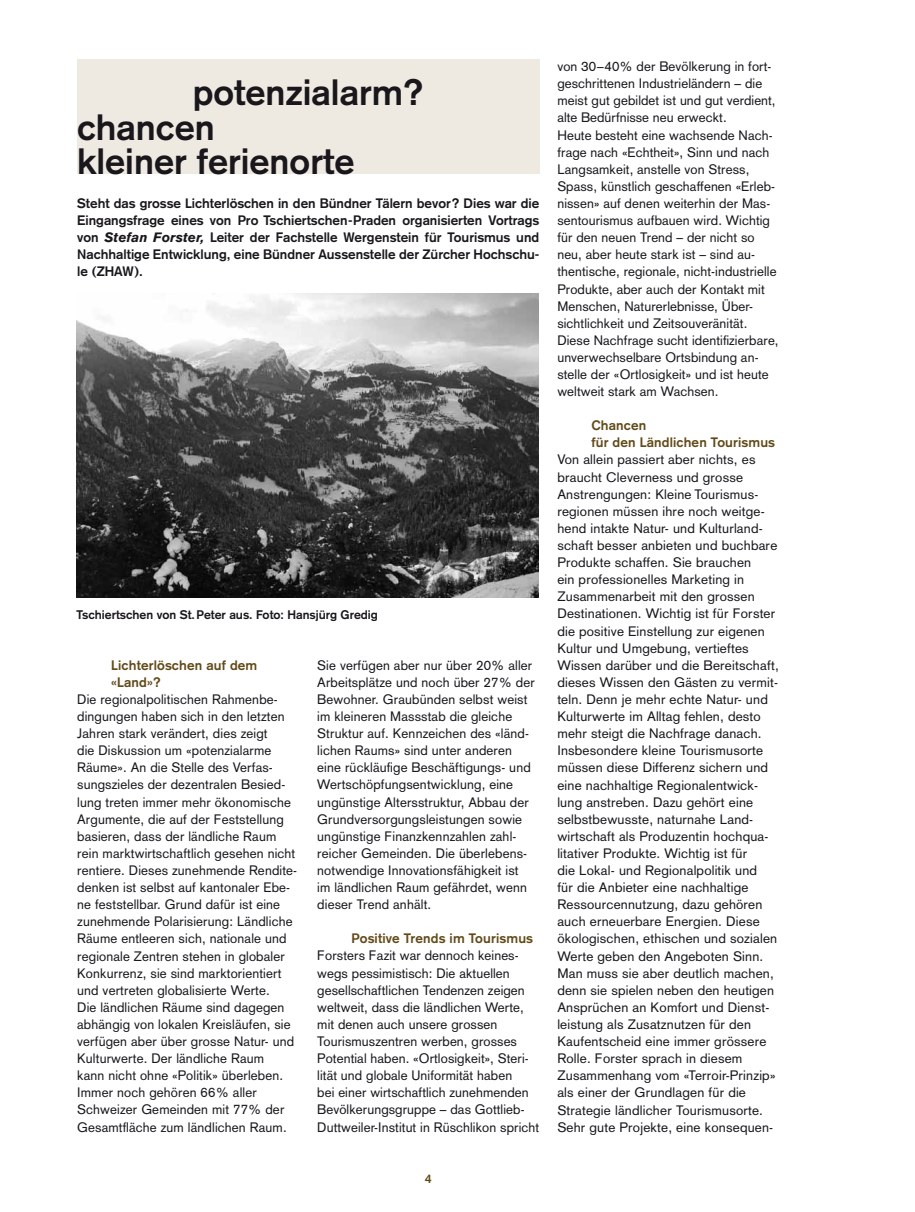
<style>
.page{position:relative;width:915px;height:1212px;background:#fff}
.page>*{position:absolute;margin:0;border:0;box-sizing:border-box;transform-origin:0 0}
.t1{font:700 36px/34.2px "Akzidenz Grotesk";color:#1a171c}
.t2{font:13.5px/17.1px "Akzidenz Grotesk";letter-spacing:.01em;color:#1a171c}
.t3{font:700 13.5px/17.1px "Akzidenz Grotesk";color:#1a171c;text-align:justify}
.t4{font:700 13.5px/17.1px "Akzidenz Grotesk";letter-spacing:.01em;color:#624a18}
.t5{font:700 12.3px "Akzidenz Grotesk";color:#1a171c}
.t6{font:700 12.3px "Akzidenz Grotesk";color:#624a18}
.s1{font-family:"Akzidenz Grotesk BE";font-style:italic}
</style>
<div class="page">
<div style="left:77px;top:60px;width:462px;height:114px;background:#eee9e1"></div>
<img style="left:77px;top:293px;width:461px;height:304px">
<h1 class="t1" style="left:77px;top:75px;width:348px;text-indent:115px">potenzialarm? chancen<br>kleiner ferienorte</h1>
<p class="t3" style="left:77px;top:195px;width:463px">Steht das grosse Lichterlöschen in den Bündner Tälern bevor? Dies war die Eingangsfrage eines von Pro Tschiertschen-Praden organisierten Vortrags von <span class="s1">Stefan Forster,</span> Leiter der Fachstelle Wergenstein für Tourismus und Nachhaltige Entwicklung, eine Bündner Aussenstelle der Zürcher Hochschu&shy;le (ZHAW).</p>
<p class="t5" style="left:77px;top:607px;width:303px">Tschiertschen von St.Peter aus. Foto: Hansjürg Gredig</p>
<p class="t4" style="left:111px;top:656px;width:147px">Lichterlöschen auf dem «Land»?</p>
<p class="t2" style="left:77px;top:691px;width:221px">Die regionalpolitischen Rahmenbe&shy;dingungen haben sich in den letzten Jahren stark verändert, dies zeigt<br>die Diskussion um «potenzialarme Räume». An die Stelle des Verfas&shy;sungszieles der dezentralen Besied&shy;lung treten immer mehr ökonomische Argumente, die auf der Feststellung basieren, dass der ländliche Raum rein marktwirtschaftlich gesehen nicht rentiere. Dieses zunehmende Rendite&shy;denken ist selbst auf kantonaler Ebe&shy;ne feststellbar. Grund dafür ist eine zunehmende Polarisierung: Ländliche Räume entleeren sich, nationale und regionale Zentren stehen in globaler Konkurrenz, sie sind marktorientiert und vertreten globalisierte Werte.<br>Die ländlichen Räume sind dagegen abhängig von lokalen Kreisläufen, sie verfügen aber über grosse Natur- und Kulturwerte. Der ländliche Raum<br>kann nicht ohne «Politik» überleben.<br>Immer noch gehören 66% aller Schweizer Gemeinden mit 77% der Gesamtfläche zum ländlichen Raum.</p>
<p class="t2" style="left:317px;top:656px;width:219px">Sie verfügen aber nur über 20% aller Arbeitsplätze und noch über 27% der Bewohner. Graubünden selbst weist im kleineren Massstab die gleiche Struktur auf. Kennzeichen des «länd&shy;lichen Raums» sind unter anderen eine rückläufige Beschäftigungs- und Wertschöpfungsentwicklung, eine ungünstige Altersstruktur, Abbau der Grundversorgungsleistungen sowie ungünstige Finanzkennzahlen zahl&shy;reicher Gemeinden. Die überlebens&shy;notwendige Innovationsfähigkeit ist im ländlichen Raum gefährdet, wenn dieser Trend anhält.</p>
<p class="t4" style="left:351px;top:930px;width:183px">Positive Trends im Tourismus</p>
<p class="t2" style="left:317px;top:947px;width:223px">Forsters Fazit war dennoch keines&shy;wegs pessimistisch: Die aktuellen gesellschaftlichen Tendenzen zeigen weltweit, dass die ländlichen Werte, mit denen auch unsere grossen Tourismuszentren werben, grosses Potential haben. «Ortlosigkeit», Steri&shy;lität und globale Uniformität haben<br>bei einer wirtschaftlich zunehmenden Bevölkerungsgruppe – das Gottlieb-Duttweiler-Institut in Rüschlikon spricht</p>
<p class="t6" style="left:425px;top:1171px;width:8px">4</p>
<p class="t2" style="left:557px;top:58px;width:223px">von 30–40% der Bevölkerung in fort&shy;geschrittenen Industrieländern – die meist gut gebildet ist und gut verdient, alte Bedürfnisse neu erweckt.<br>Heute besteht eine wachsende Nach&shy;frage nach «Echtheit», Sinn und nach Langsamkeit, anstelle von Stress, Spass, künstlich geschaffenen «Erleb&shy;nissen» auf denen weiterhin der Mas&shy;sentourismus aufbauen wird. Wichtig für den neuen Trend – der nicht so neu, aber heute stark ist – sind au&shy;thentische, regionale, nicht-industrielle Produkte, aber auch der Kontakt mit Menschen, Naturerlebnisse, Über&shy;sichtlichkeit und Zeitsouveränität.<br>Diese Nachfrage sucht identifizierbare, unverwechselbare Ortsbindung an&shy;stelle der «Ortlosigkeit» und ist heute weltweit stark am Wachsen.</p>
<p class="t4" style="left:591px;top:417px;width:185px">Chancen<br>für den Ländlichen Tourismus</p>
<p class="t2" style="left:557px;top:451px;width:223px">Von allein passiert aber nichts, es braucht Cleverness und grosse Anstrengungen: Kleine Tourismus&shy;regionen müssen ihre noch weitge&shy;hend intakte Natur- und Kulturland&shy;schaft besser anbieten und buchbare Produkte schaffen. Sie brauchen<br>ein professionelles Marketing in Zusammenarbeit mit den grossen Destinationen. Wichtig ist für Forster die positive Einstellung zur eigenen Kultur und Umgebung, vertieftes Wissen darüber und die Bereitschaft, dieses Wissen den Gästen zu vermit&shy;teln. Denn je mehr echte Natur- und Kulturwerte im Alltag fehlen, desto mehr steigt die Nachfrage danach.<br>Insbesondere kleine Tourismusorte müssen diese Differenz sichern und eine nachhaltige Regionalentwick&shy;lung anstreben. Dazu gehört eine selbstbewusste, naturnahe Land&shy;wirtschaft als Produzentin hochqua&shy;litativer Produkte. Wichtig ist für<br>die Lokal- und Regionalpolitik und<br>für die Anbieter eine nachhaltige Ressourcennutzung, dazu gehören auch erneuerbare Energien. Diese ökologischen, ethischen und sozialen Werte geben den Angeboten Sinn.<br>Man muss sie aber deutlich machen, denn sie spielen neben den heutigen Ansprüchen an Komfort und Dienst&shy;leistung als Zusatznutzen für den Kaufentscheid eine immer grössere Rolle. Forster sprach in diesem Zusammenhang vom «Terroir-Prinzip» als einer der Grundlagen für die Strategie ländlicher Tourismusorte.<br>Sehr gute Projekte, eine konsequen-</p>
</div>
